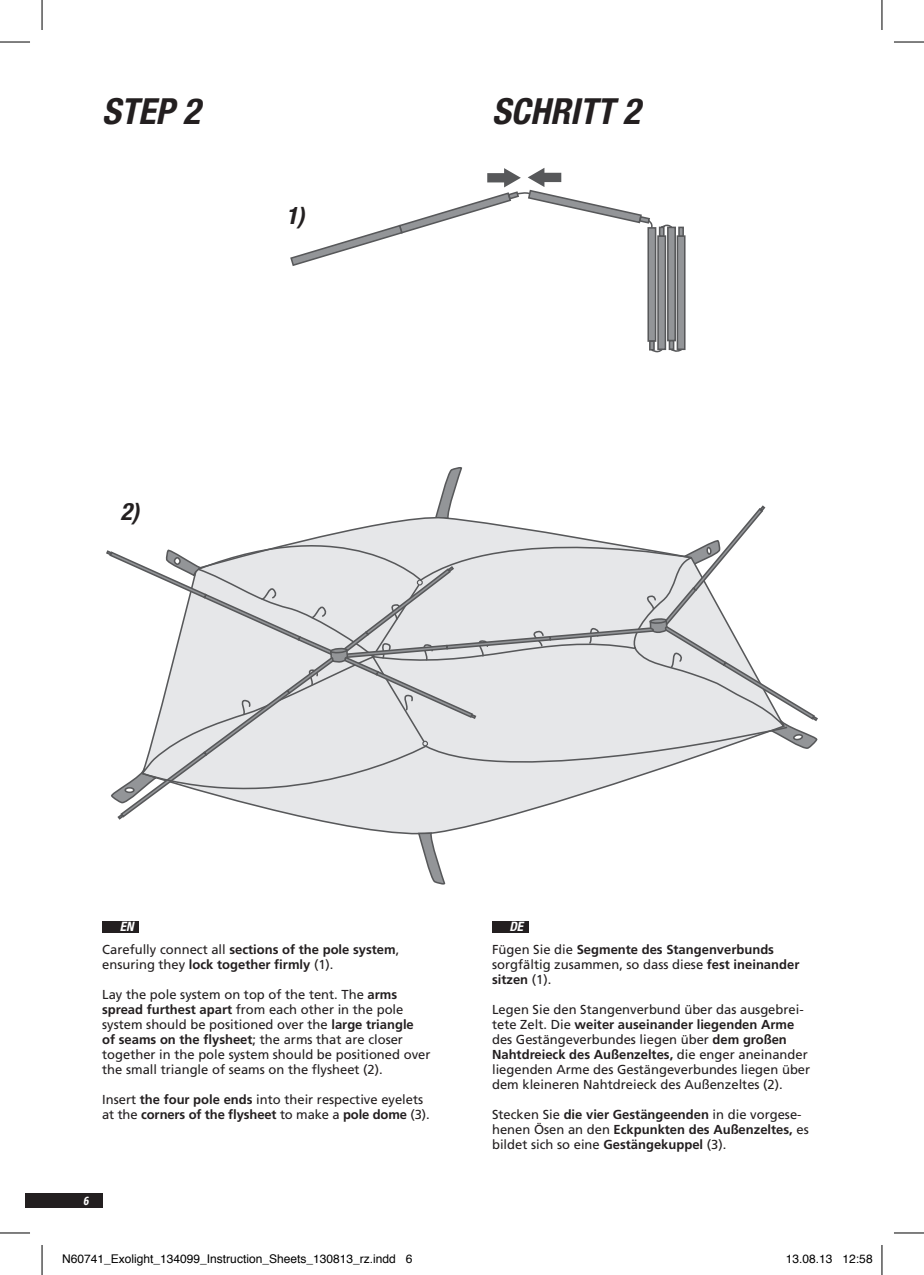
<style>
.page{position:relative;width:924px;height:1275px;background:#fff}
.page>*{position:absolute;margin:0;border:0;box-sizing:border-box;transform-origin:0 0}
.t1{font:italic 700 condensed 36px "Helvetica Neue LT Com";color:#231f20}
.t2{font:italic 700 condensed 24px "Helvetica Neue LT Com";color:#231f20}
.t3{font:13px/15px "Frutiger";color:#231f20}
.t4{font:700 13px/15px "Frutiger";color:#231f20}
.t5{font:italic 700 condensed 13px "Helvetica Neue LT Com";color:#fff}
.t6{font:12px "Helvetica";color:#000}
.t7{font:italic 700 11.6px "Roboto Condensed";color:#fff}
.s1{font-weight:400}
.s2{font-weight:700}
</style>
<div class="page">
<div style="left:25px;top:1193px;width:77px;height:15px;background:#231f20"></div>
<svg style="left:683px;top:235px;width:2px;height:115px"></svg>
<svg style="left:290px;top:168px;width:393px;height:185px"></svg>
<svg style="left:319px;top:821px;width:173px;height:14px"></svg>
<svg style="left:106px;top:467px;width:711px;height:354px"></svg>
<svg style="left:140px;top:511px;width:648px;height:308px"></svg>
<svg style="left:416px;top:831px;width:30px;height:53px"></svg>
<div style="left:492px;top:921px;width:36px;height:11px;background:#231f20"></div>
<div style="left:102px;top:921px;width:37px;height:11px;background:#231f20"></div>
<hr style="left:0;top:42px;width:30px;height:1px;background:#000">
<hr style="left:893px;top:42px;width:30px;height:1px;background:#000">
<hr style="left:0;top:1232px;width:30px;height:1px;background:#000">
<hr style="left:893px;top:1232px;width:30px;height:1px;background:#000">
<hr style="left:42px;top:0;width:1px;height:30px;background:#000">
<hr style="left:42px;top:1245px;width:1px;height:30px;background:#000">
<hr style="left:881px;top:0;width:1px;height:30px;background:#000">
<hr style="left:881px;top:1245px;width:1px;height:30px;background:#000">
<h1 class="t1" style="left:102px;top:90px;width:99px">STEP 2</h1>
<h1 class="t1" style="left:492px;top:90px;width:149px">SCHRITT 2</h1>
<h2 class="t2" style="left:121px;top:497px;width:20px">2)</h2>
<h2 class="t2" style="left:286px;top:201px;width:20px">1)</h2>
<p class="t5" style="left:120px;top:919px;width:15px">EN</p>
<p class="t5" style="left:509px;top:919px;width:15px">DE</p>
<p class="t4" style="left:102px;top:941px;width:298px"><span class="s1">Carefully connect all</span> sections of the pole system<span class="s1">, ensuring they</span> lock together firmly <span class="s1">(1).</span></p>
<p class="t3" style="left:102px;top:986px;width:329px">Lay the pole system on top of the tent. The <span class="s2">arms spread furthest apart</span> from each other in the pole system should be positioned over the <span class="s2">large triangle<br>of seams on the flysheet</span>; the arms that are closer together in the pole system should be positioned over the small triangle of seams on the flysheet (2).</p>
<p class="t3" style="left:102px;top:1091px;width:329px">Insert <span class="s2">the four pole ends</span> into their respective eyelets at the <span class="s2">corners of the flysheet</span> to make a <span class="s2">pole dome</span> (3).</p>
<p class="t7" style="left:84px;top:1192px;width:7px">6</p>
<p class="t4" style="left:492px;top:941px;width:309px"><span class="s1">Fügen Sie die</span> Segmente des Stangenverbunds <span class="s1">sorgfältig zusammen, so dass diese</span> fest ineinander sitzen <span class="s1">(1).</span></p>
<p class="t3" style="left:492px;top:1001px;width:319px">Legen Sie den Stangenverbund über das ausgebrei&shy;tete Zelt. Die <span class="s2">weiter auseinander liegenden Arme </span>des Gestängeverbundes liegen über <span class="s2">dem großen Nahtdreieck des Außenzeltes,</span> die enger aneinander liegenden Arme des Gestängeverbundes liegen über dem kleineren Nahtdreieck des Außenzeltes (2).</p>
<p class="t3" style="left:492px;top:1106px;width:318px">Stecken Sie <span class="s2">die vier Gestängeenden</span> in die vorgese&shy;henen Ösen an den <span class="s2">Eckpunkten des Außenzeltes,</span> es bildet sich so eine <span class="s2">Gestängekuppel</span> (3).</p>
<p class="t6" style="left:62px;top:1249px;width:352px">N60741_Exolight_134099_Instruction_Sheets_130813_rz.indd 6</p>
<p class="t6" style="left:785px;top:1249px;width:88px">13.08.13 12:58</p>
</div>
